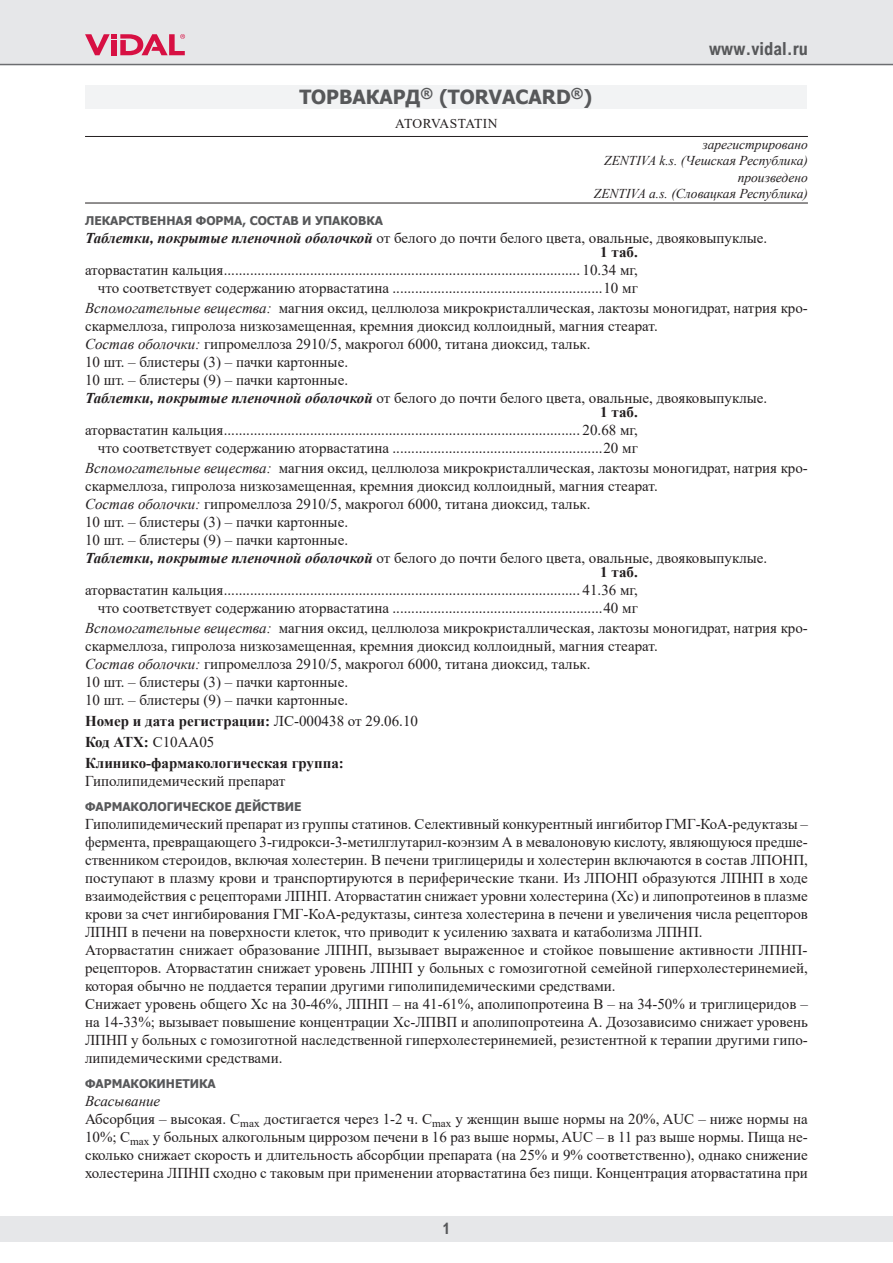
<style>
.page{position:relative;width:893px;height:1263px;background:#fff}
.page>*{position:absolute;margin:0;border:0;box-sizing:border-box;transform-origin:0 0}
.t1{font:700 19.5px "Tahoma";color:#57585a}
.t2{font:700 18px "Arial Nova Cond";color:#57585a}
.t3{font:700 15.75px "Arial Nova Cond";color:#57585a}
.t4{font:15px/18px "Times New Roman";color:#231f20}
.t5{font:700 15px/21.1px "Times New Roman";color:#231f20}
.t6{font:italic 13.5px/16.5px "Times New Roman";color:#231f20;text-align:right}
.t7{font:13.5px "Times New Roman";letter-spacing:.015em;color:#231f20}
.t8{font:700 12px "Tahoma";color:#57585a}
.s1{font-weight:700;font-style:italic}
.s2{font-weight:700}
.s3{font-style:italic}
.s4{font-weight:400}
</style>
<div class="page">
<div style="left:0;top:1216px;width:893px;height:26px;background:#e6e7e9"></div>
<div style="left:0;top:0;width:893px;height:64px;background:#e6e7e9"></div>
<svg style="left:85px;top:34px;width:100px;height:21px"></svg>
<hr style="left:0;top:64px;width:893px;height:1px;background:#6c6d70">
<hr style="left:85px;top:136px;width:723px;height:1px;background:#231f20">
<hr style="left:85px;top:203px;width:723px;height:1px;background:#231f20">
<div style="left:85px;top:85px;width:722px;height:24px;background:#f2f3f4"></div>
<h1 class="t1" style="left:299px;top:84px;width:294px">ТОРВАКАРД<sup>®</sup> (TORVACARD<sup>®</sup>)</h1>
<p class="t7" style="left:395px;top:114px;width:104px">ATORVASTATIN</p>
<p class="t2" style="left:709px;top:38px;width:100px">www.vidal.ru</p>
<p class="t6" style="left:594px;top:136px;width:216px">зарегистрировано<br>ZENTIVA k.s. (Чешская Республика) произведено<br>ZENTIVA a.s. (Словацкая Республика)</p>
<p class="t8" style="left:85px;top:212px;width:299px">ЛЕКАРСТВЕННАЯ ФОРМА, СОСТАВ И УПАКОВКА</p>
<p class="t4" style="left:600px;top:230px;width:169px;line-height:14.4px;text-indent:-515px"><span class="s1">Таблетки, покрытые пленочной оболочкой</span> от белого до почти белого цвета, овальные, двояковыпуклые.<br><span class="s2">1 таб.</span></p>
<p class="t4" style="left:85px;top:261px;width:554px;text-align:right">аторвастатин кальция............................................................................................... 10.34 мг, что соответствует содержанию аторвастатина ........................................................10 мг</p>
<p class="t4" style="left:85px;top:298px;width:724px"><span class="s3">Вспомогательные вещества:</span> магния оксид, целлюлоза микрокристаллическая, лактозы моногидрат, натрия кро&shy;скармеллоза, гипролоза низкозамещенная, кремния диоксид коллоидный, магния стеарат.<br><span class="s3">Состав оболочки:</span> гипромеллоза 2910/5, макрогол 6000, титана диоксид, тальк.<br>10 шт. – блистеры (3) – пачки картонные.<br>10 шт. – блистеры (9) – пачки картонные.<br><span class="s1">Таблетки, покрытые пленочной оболочкой</span> от белого до почти белого цвета, овальные, двояковыпуклые.</p>
<p class="t5" style="left:600px;top:401px;width:39px">1 таб.</p>
<p class="t4" style="left:85px;top:421px;width:554px;text-align:right">аторвастатин кальция............................................................................................... 20.68 мг, что соответствует содержанию аторвастатина ........................................................20 мг</p>
<p class="t4" style="left:85px;top:458px;width:724px"><span class="s3">Вспомогательные вещества:</span> магния оксид, целлюлоза микрокристаллическая, лактозы моногидрат, натрия кро&shy;скармеллоза, гипролоза низкозамещенная, кремния диоксид коллоидный, магния стеарат.<br><span class="s3">Состав оболочки:</span> гипромеллоза 2910/5, макрогол 6000, титана диоксид, тальк.<br>10 шт. – блистеры (3) – пачки картонные.<br>10 шт. – блистеры (9) – пачки картонные.<br><span class="s1">Таблетки, покрытые пленочной оболочкой</span> от белого до почти белого цвета, овальные, двояковыпуклые.</p>
<p class="t5" style="left:600px;top:561px;width:39px">1 таб.</p>
<p class="t4" style="left:85px;top:581px;width:554px;text-align:right">аторвастатин кальция............................................................................................... 41.36 мг, что соответствует содержанию аторвастатина ........................................................40 мг</p>
<p class="t4" style="left:85px;top:618px;width:724px"><span class="s3">Вспомогательные вещества:</span> магния оксид, целлюлоза микрокристаллическая, лактозы моногидрат, натрия кро&shy;скармеллоза, гипролоза низкозамещенная, кремния диоксид коллоидный, магния стеарат.<br><span class="s3">Состав оболочки:</span> гипромеллоза 2910/5, макрогол 6000, титана диоксид, тальк.<br>10 шт. – блистеры (3) – пачки картонные.<br>10 шт. – блистеры (9) – пачки картонные.</p>
<p class="t5" style="left:85px;top:710px;width:334px">Номер и дата регистрации: <span class="s4">ЛС-000438 от 29.06.10<br></span>Код АТХ: <span class="s4">C10AA05<br></span>Клинико-фармакологическая группа:</p>
<p class="t4" style="left:85px;top:772px;width:202px">Гиполипидемический препарат</p>
<p class="t8" style="left:85px;top:798px;width:218px">ФАРМАКОЛОГИЧЕСКОЕ ДЕЙСТВИЕ</p>
<p class="t4" style="left:85px;top:815px;width:724px">Гиполипидемический препарат из группы статинов. Селективный конкурентный ингибитор ГМГ-КоА-редуктазы – фермента, превращающего 3-гидрокси-3-метилглутарил-коэнзим А в мевалоновую кислоту, являющуюся предше&shy;ственником стероидов, включая холестерин. В печени триглицериды и холестерин включаются в состав ЛПОНП, поступают в плазму крови и транспортируются в периферические ткани. Из ЛПОНП образуются ЛПНП в ходе взаимодействия с рецепторами ЛПНП. Аторвастатин снижает уровни холестерина (Хс) и липопротеинов в плазме крови за счет ингибирования ГМГ-КоА-редуктазы, синтеза холестерина в печени и увеличения числа рецепторов ЛПНП в печени на поверхности клеток, что приводит к усилению захвата и катаболизма ЛПНП.<br>Аторвастатин снижает образование ЛПНП, вызывает выраженное и стойкое повышение активности ЛПНП&shy;рецепторов. Аторвастатин снижает уровень ЛПНП у больных с гомозиготной семейной гиперхолестеринемией, которая обычно не поддается терапии другими гиполипидемическими средствами.<br>Снижает уровень общего Хс на 30-46%, ЛПНП – на 41-61%, аполипопротеина В – на 34-50% и триглицеридов – на 14-33%; вызывает повышение концентрации Хс-ЛПВП и аполипопротеина А. Дозозависимо снижает уровень ЛПНП у больных с гомозиготной наследственной гиперхолестеринемией, резистентной к терапии другими гипо&shy;липидемическими средствами.</p>
<p class="t8" style="left:85px;top:1075px;width:132px">ФАРМАКОКИНЕТИКА</p>
<p class="t4" style="left:85px;top:1091px;width:724px"><span class="s3">Всасывание<br></span>Абсорбция – высокая. C<sub>max</sub> достигается через 1-2 ч. C<sub>max</sub> у женщин выше нормы на 20%, AUC – ниже нормы на 10%; C<sub>max</sub> у больных алкогольным циррозом печени в 16 раз выше нормы, AUC – в 11 раз выше нормы. Пища не&shy;сколько снижает скорость и длительность абсорбции препарата (на 25% и 9% соответственно), однако снижение холестерина ЛПНП сходно с таковым при применении аторвастатина без пищи. Концентрация аторвастатина при</p>
<p class="t3" style="left:443px;top:1218px;width:9px">1</p>
</div>
